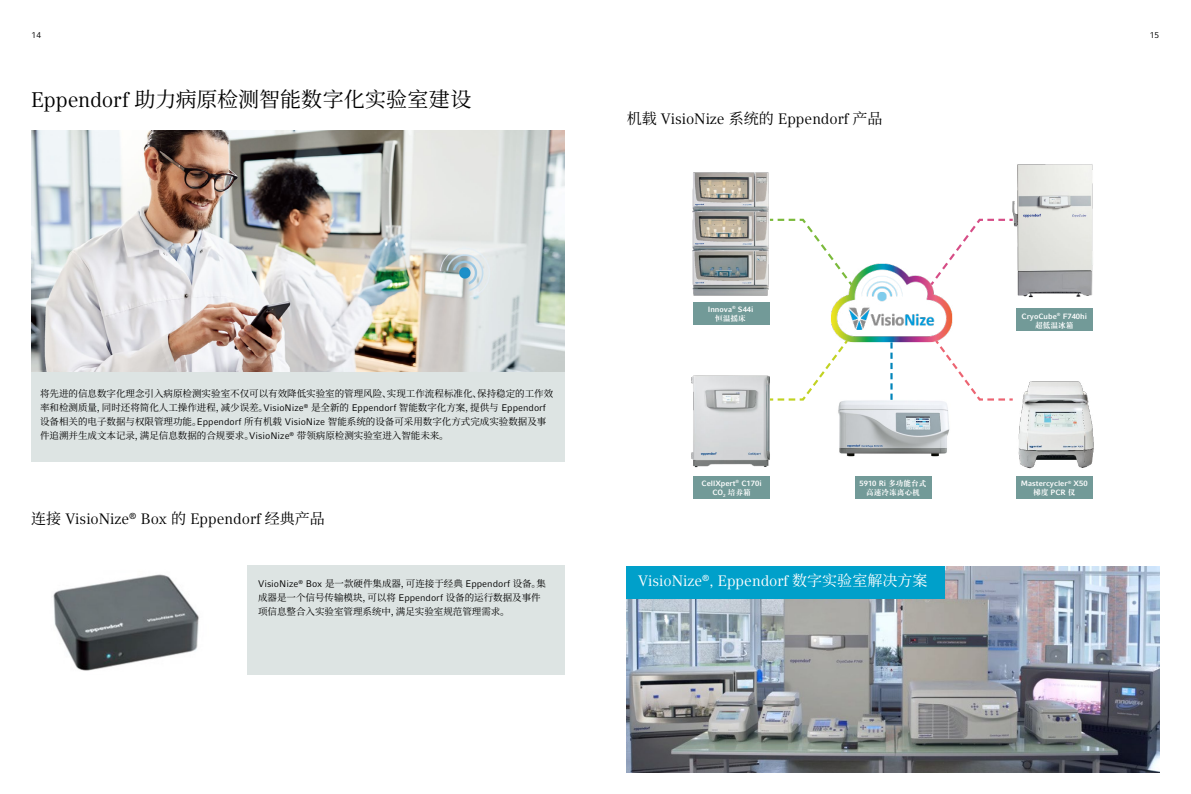
<style>
.page{position:relative;width:1191px;height:794px;background:#fff}
.page>*{position:absolute;margin:0;border:0;box-sizing:border-box;transform-origin:0 0}
.t1{font:21px "Source Han Serif CN";letter-spacing:.005em;color:#000}
.t2{font:15px "Compatil Textfor Eppendorf";color:#000}
.t3{font:15px "Compatil Textfor Eppendorf";color:#fff}
.t4{font:9.5px/14px "Source Han Serif CN";color:#000}
.t5{font:9.5px "Compatil Factfor Eppendorf";color:#000}
.t6{font:8.5px "Compatil Factfor Eppendorf";color:#000}
.t7{font:700 7.7px "Compatil Factfor Eppendorf";color:#fff}
.t8{font:7.7px "FZDBSJW GB1 0";color:#fff}
.s1{font-family:"Compatil Textfor Eppendorf"}
.s2{font-family:"Compatil Factfor Eppendorf"}
.s3{font-family:"Source Han Serif CN"}
.s4{font-family:"Compatil Factfor Eppendorf";font-weight:700}
.s5{font-family:"FZDBSJW GB1 0";font-weight:400}
</style>
<div class="page">
<div style="left:31px;top:371px;width:533px;height:91px;background:#dde4e3"></div>
<div style="left:247px;top:566px;width:317px;height:109px;background:#dde4e3"></div>
<img style="left:53px;top:574px;width:146px;height:97px">
<img style="left:31px;top:130px;width:533px;height:242px">
<div style="left:693px;top:302px;width:77px;height:23px;background:#729a98"></div>
<div style="left:693px;top:476px;width:77px;height:23px;background:#729a98"></div>
<div style="left:854px;top:476px;width:77px;height:23px;background:#729a98"></div>
<div style="left:1016px;top:476px;width:76px;height:23px;background:#729a98"></div>
<div style="left:1016px;top:308px;width:76px;height:23px;background:#729a98"></div>
<img style="left:831px;top:263px;width:122px;height:93px">
<img style="left:1012px;top:164px;width:81px;height:134px">
<img style="left:692px;top:172px;width:77px;height:124px">
<img style="left:691px;top:375px;width:79px;height:93px">
<img style="left:1018px;top:381px;width:76px;height:88px">
<img style="left:626px;top:566px;width:533px;height:206px">
<img style="left:838px;top:388px;width:112px;height:69px">
<svg style="left:890px;top:342px;width:2px;height:58px"></svg>
<svg style="left:767px;top:338px;width:83px;height:64px"></svg>
<svg style="left:928px;top:218px;width:87px;height:70px"></svg>
<svg style="left:933px;top:338px;width:80px;height:64px"></svg>
<svg style="left:767px;top:218px;width:87px;height:70px"></svg>
<div style="left:626px;top:566px;width:319px;height:33px;background:#00a0ca"></div>
<p class="t6" style="left:32px;top:30px;width:11px">14</p>
<p class="t6" style="left:1149px;top:30px;width:11px">15</p>
<h1 class="t1" style="left:31px;top:88px;width:442px"><span class="s1">Eppendorf</span> 助力病原检测智能数字化实验室建设</h1>
<p class="t4" style="left:40px;top:387px;width:515px">将先进的信息数字化理念引入病原检测实验室不仅可以有效降低实验室的管理风险、实现工作流程标准化、保持稳定的工作效率和检测质量，同时还将简化人工操作进程，减少误差。<span class="s2">VisioNize</span><sup>®</sup> 是全新的 <span class="s2">Eppendorf</span> 智能数字化方案，提供与 <span class="s2">Eppendorf</span>设备相关的电子数据与权限管理功能。<span class="s2">Eppendorf</span> 所有机载 <span class="s2">VisioNize</span> 智能系统的设备可采用数字化方式完成实验数据及事件追溯并生成文本记录，满足信息数据的合规要求。<span class="s2">VisioNize</span><sup>®</sup> 带领病原检测实验室进入智能未来。</p>
<h2 class="t2" style="left:31px;top:510px;width:295px"><span class="s3">连接</span> VisioNize<sup>®</sup> Box <span class="s3">的</span> Eppendorf <span class="s3">经典产品</span></h2>
<p class="t5" style="left:258px;top:578px;width:289px">VisioNize<sup>®</sup> Box <span class="s3">是一款硬件集成器，可连接于经典</span> Eppendorf <span class="s3">设备。集</span></p>
<p class="t4" style="left:258px;top:591px;width:284px">成器是一个信号传输模块，可以将 <span class="s2">Eppendorf</span> 设备的运行数据及事件项信息整合入实验室管理系统中，满足实验室规范管理需求。</p>
<h2 class="t2" style="left:626px;top:110px;width:257px"><span class="s3">机载</span> VisioNize <span class="s3">系统的</span> Eppendorf <span class="s3">产品</span></h2>
<p class="t7" style="left:707px;top:304px;width:47px">Innova<sup>®</sup> S44i</p>
<p class="t8" style="left:715px;top:314px;width:32px">恒温摇床</p>
<p class="t7" style="left:1021px;top:311px;width:67px">CryoCube<sup>®</sup> F740hi</p>
<p class="t8" style="left:1035px;top:321px;width:40px">超低温冰箱</p>
<p class="t7" style="left:701px;top:478px;width:62px">CellXpert<sup>®</sup> C170i</p>
<p class="t8" style="left:712px;top:488px;width:40px"><span class="s4">CO</span><sub>2</sub> 培养箱</p>
<p class="t7" style="left:859px;top:479px;width:69px">5910 Ri <span class="s5">多功能台式</span></p>
<p class="t8" style="left:866px;top:488px;width:55px">高速冷冻离心机</p>
<h2 class="t3" style="left:638px;top:572px;width:290px">VisioNize<sup>®</sup>, Eppendorf <span class="s3">数字实验室解决方案</span></h2>
<p class="t7" style="left:1021px;top:479px;width:68px">Mastercycler<sup>®</sup> X50</p>
<p class="t8" style="left:1033px;top:488px;width:44px">梯度 <span class="s4">PCR</span> 仪</p>
</div>
